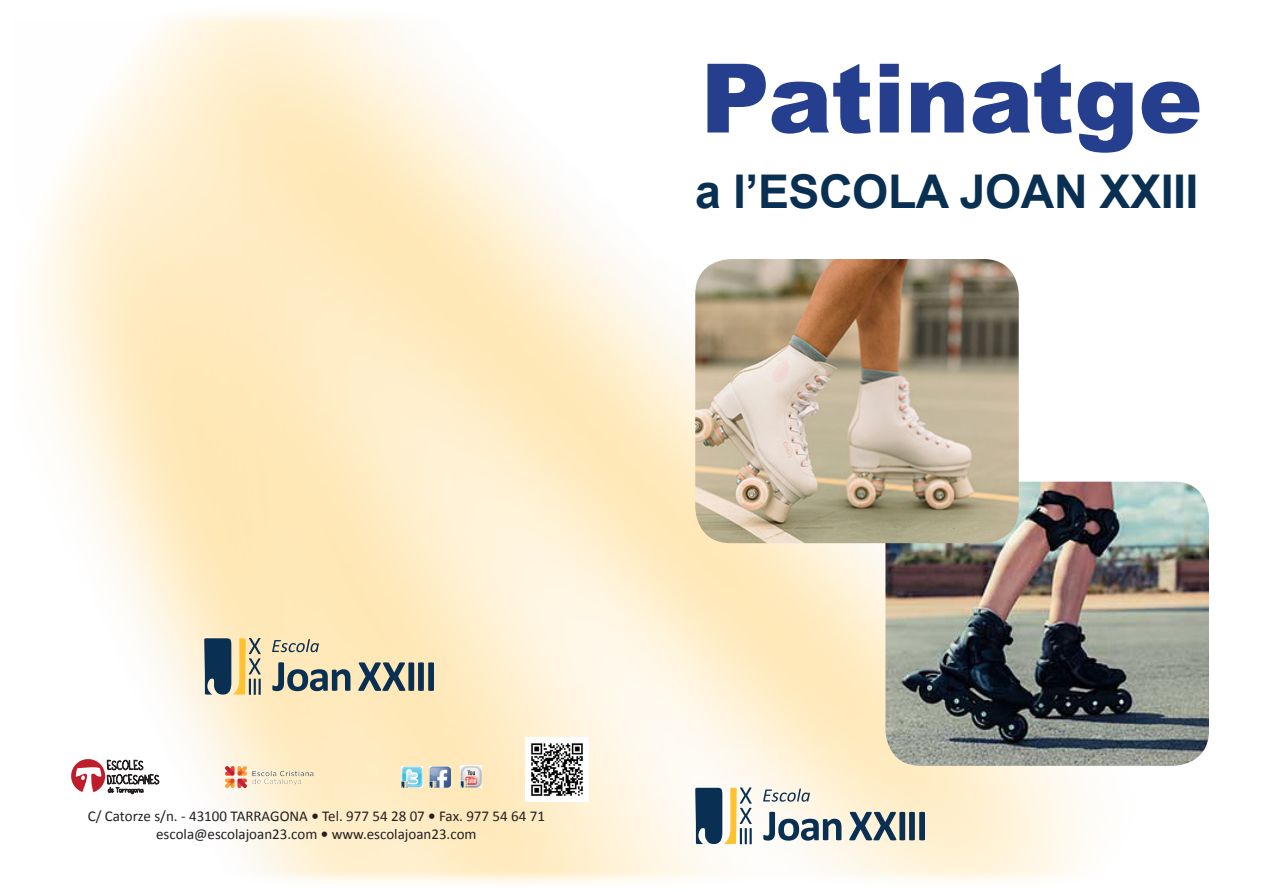
<style>
.page{position:relative;width:1263px;height:893px;background:#fff}
.page>*{position:absolute;margin:0;border:0;box-sizing:border-box;transform-origin:0 0}
.t1{font:900 96px "Arial";color:#253f8e}
.t2{font:700 46.5px "Arial";letter-spacing:-.01em;color:#092f53}
.t3{font:15px/18px "Calibri";color:#231f20;text-align:center}
.s1{font-weight:700}
</style>
<div class="page">
<img style="left:36px;top:13px;width:1142px;height:871px">
<svg style="left:695px;top:787px;width:57px;height:57px"></svg>
<svg style="left:763px;top:789px;width:47px;height:13px"></svg>
<svg style="left:763px;top:812px;width:78px;height:29px"></svg>
<svg style="left:849px;top:812px;width:76px;height:28px;background:#7a888e"></svg>
<svg style="left:204px;top:638px;width:57px;height:57px;background:#83887a"></svg>
<svg style="left:272px;top:639px;width:47px;height:13px"></svg>
<svg style="left:272px;top:662px;width:78px;height:29px;background:#95998e"></svg>
<svg style="left:358px;top:662px;width:76px;height:29px;background:#7d8682"></svg>
<img style="left:213px;top:763px;width:108px;height:27px">
<img style="left:525px;top:738px;width:63px;height:63px">
<svg style="left:71px;top:759px;width:34px;height:34px"></svg>
<svg style="left:76px;top:760px;width:83px;height:34px"></svg>
<img style="left:430px;top:766px;width:20px;height:21px">
<img style="left:402px;top:767px;width:21px;height:20px">
<img style="left:460px;top:766px;width:22px;height:21px">
<img style="left:885px;top:482px;width:324px;height:284px">
<img style="left:695px;top:259px;width:324px;height:284px">
<p class="t1" style="left:700px;top:29px;width:503px">Patinatge</p>
<p class="t2" style="left:695px;top:161px;width:505px">a l’ESCOLA JOAN XXIII</p>
<p class="t3" style="left:88px;top:806px;width:459px">C/ Catorze s/n. - 43100 TARRAGONA <span class="s1">•</span> Tel. 977 54 28 07 <span class="s1">•</span> Fax. 977 54 64 71 escola@escolajoan23.com <span class="s1">•</span> www.escolajoan23.com</p>
</div>
